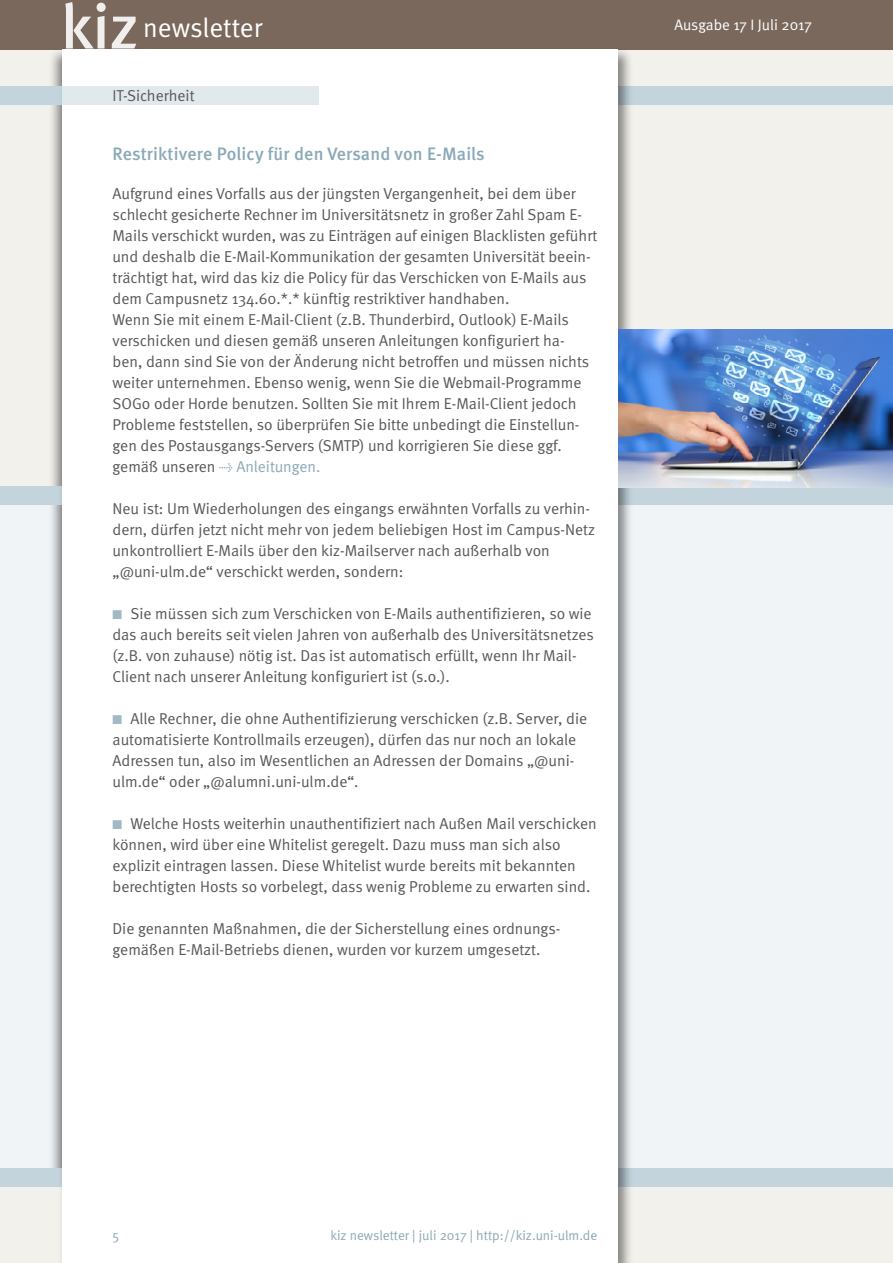
<style>
.page{position:relative;width:893px;height:1263px;background:#fff}
.page>*{position:absolute;margin:0;border:0;box-sizing:border-box;transform-origin:0 0}
.t1{font:500 63px "Meta";color:#fff}
.Überschrift{font:27px "Meta Normal";color:#fff}
.t2{font:500 18px "Meta";letter-spacing:.01em;color:#8ba9b8}
.t3{font:15.75px/21px "Meta Normal";color:#58585a}
.t4{font:15.15px "Meta Normal";color:#fff}
.t5{font:13.5px "Meta Normal";color:#8ba9b8}
.s1{font-family:"Meta Normal Expert";color:#8ba9b8}
.s2{color:#8ba9b8}
.s3{color:#a1bac6}
</style>
<div class="page">
<div style="left:0;top:0;width:893px;height:50px;background:#7b685c"></div>
<div style="left:0;top:486px;width:893px;height:682px;background:#f0f4f7"></div>
<div style="left:0;top:50px;width:893px;height:436px;background:#f3f1ec"></div>
<div style="left:47px;top:47px;width:103px;height:1216px;background:#000;opacity:.44"></div>
<div style="left:0;top:486px;width:893px;height:19px;background:#c3d4dc"></div>
<div style="left:0;top:86px;width:893px;height:19px;background:#c3d4dc"></div>
<div style="left:0;top:1168px;width:893px;height:95px;background:#f3f1ec"></div>
<div style="left:0;top:1168px;width:893px;height:19px;background:#c3d4dc"></div>
<div style="left:58px;top:47px;width:575px;height:1216px;background:#000;opacity:.45"></div>
<div style="left:62px;top:50px;width:556px;height:1213px;background:#fff"></div>
<div style="left:58px;top:86px;width:261px;height:19px;background:#e1e9ed"></div>
<img style="left:618px;top:329px;width:275px;height:159px">
<h1 class="t1" style="left:61px;top:-10px;width:79px">kiz</h1>
<p class="Überschrift" style="left:143px;top:12px;width:120px">newsletter</p>
<p class="t3" style="left:112px;top:85px;width:84px">IT-Sicherheit</p>
<p class="t2" style="left:112px;top:143px;width:374px">Restriktivere Policy für den Versand von E-Mails</p>
<p class="t3" style="left:112px;top:183px;width:486px">Aufgrund eines Vorfalls aus der jüngsten Vergangenheit, bei dem über schlecht gesicherte Rechner im Universitätsnetz in großer Zahl Spam E-Mails verschickt wurden, was zu Einträgen auf einigen Blacklisten geführt und deshalb die E-Mail-Kommunikation der gesamten Universität beein&shy;trächtigt hat, wird das kiz die Policy für das Verschicken von E-Mails aus dem Campusnetz 134.60.*.* künftig restriktiver handhaben.</p>
<p class="t3" style="left:112px;top:309px;width:478px">Wenn Sie mit einem E-Mail-Client (z.B. Thunderbird, Outlook) E-Mails verschicken und diesen gemäß unseren Anleitungen konfiguriert ha&shy;ben, dann sind Sie von der Änderung nicht betroffen und müssen nichts weiter unternehmen. Ebenso wenig, wenn Sie die Webmail-Programme SOGo oder Horde benutzen. Sollten Sie mit Ihrem E-Mail-Client jedoch Probleme feststellen, so überprüfen Sie bitte unbedingt die Einstellun&shy;gen des Postausgangs-Servers (SMTP) und korrigieren Sie diese ggf. gemäß unseren <span class="s1">t</span> <span class="s2">Anleitungen.</span></p>
<p class="t3" style="left:112px;top:498px;width:484px">Neu ist: Um Wiederholungen des eingangs erwähnten Vorfalls zu verhin&shy;dern, dürfen jetzt nicht mehr von jedem beliebigen Host im Campus-Netz unkontrolliert E-Mails über den kiz-Mailserver nach außerhalb von „@uni-ulm.de“ verschickt werden, sondern:</p>
<p class="t3" style="left:112px;top:603px;width:483px"><span class="s3">■</span> Sie müssen sich zum Verschicken von E-Mails authentifizieren, so wie das auch bereits seit vielen Jahren von außerhalb des Universitätsnetzes (z.B. von zuhause) nötig ist. Das ist automatisch erfüllt, wenn Ihr Mail-Client nach unserer Anleitung konfiguriert ist (s.o.).</p>
<p class="t3" style="left:112px;top:708px;width:476px"><span class="s3">■</span> Alle Rechner, die ohne Authentifizierung verschicken (z.B. Server, die automatisierte Kontrollmails erzeugen), dürfen das nur noch an lokale Adressen tun, also im Wesentlichen an Adressen der Domains „@uni&shy;ulm.de“ oder „@alumni.uni-ulm.de“.</p>
<p class="t3" style="left:112px;top:813px;width:486px"><span class="s3">■</span> Welche Hosts weiterhin unauthentifiziert nach Außen Mail verschicken können, wird über eine Whitelist geregelt. Dazu muss man sich also explizit eintragen lassen. Diese Whitelist wurde bereits mit bekannten berechtigten Hosts so vorbelegt, dass wenig Probleme zu erwarten sind.</p>
<p class="t3" style="left:112px;top:918px;width:449px">Die genannten Maßnahmen, die der Sicherstellung eines ordnungs&shy;gemäßen E-Mail-Betriebs dienen, wurden vor kurzem umgesetzt.</p>
<p class="t4" style="left:674px;top:16px;width:139px">Ausgabe 17 I Juli 2017</p>
<p class="t5" style="left:113px;top:1228px;width:8px">5</p>
<p class="t5" style="left:330px;top:1228px;width:268px">kiz newsletter | juli 2017 | http://kiz.uni-ulm.de</p>
</div>
